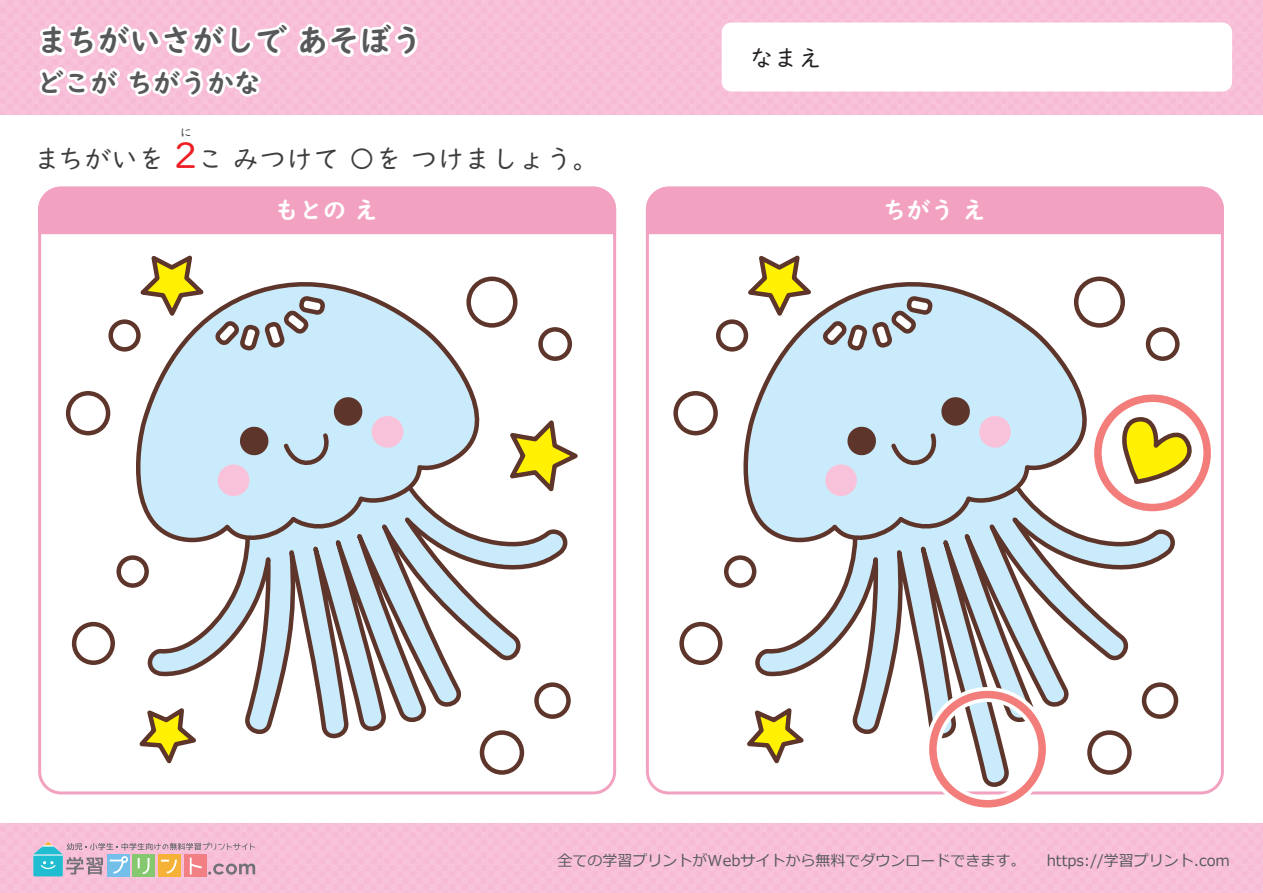
<style>
.page{position:relative;width:1263px;height:893px;background:#fff}
.page>*{position:absolute;margin:0;border:0;box-sizing:border-box;transform-origin:0 0}
.t1{font:31.5px "UD Digi Kyokasho NP B";color:#57585a}
.t2{font:27px "UD Digi Kyokasho NP R";color:#3e3e3f}
.t3{font:27px "UD Digi Kyokasho NP B";color:#57585a}
.t4{font:24px "UD Digi Kyokasho NP B";color:#fff}
.t5{font:24px "UD Digi Kyokasho NP R";color:#231f20}
.t6{font:15px "Meiryo";color:#56595b}
.t7{font:12px "UD Digi Kyokasho NP R";color:#3e3e3f}
.s1{font-size:36px;color:#ee1d23}
</style>
<div class="page">
<svg style="left:150px;top:529px;width:421px;height:218px"></svg>
<svg style="left:131px;top:276px;width:381px;height:270px"></svg>
<svg style="left:370px;top:414px;width:35px;height:36px"></svg>
<svg style="left:239px;top:426px;width:30px;height:30px"></svg>
<svg style="left:216px;top:463px;width:35px;height:35px"></svg>
<svg style="left:280px;top:395px;width:84px;height:72px;background:#b8ceda"></svg>
<div style="left:469px;top:279px;width:46px;height:46px;background:#fff;border-radius:50%"></div>
<div style="left:466px;top:277px;width:51px;height:51px;border:4px solid #5d352a;border-radius:50%"></div>
<svg style="left:540px;top:329px;width:30px;height:30px"></svg>
<div style="left:538px;top:327px;width:34px;height:34px;border:4px solid #5d352a;border-radius:50%"></div>
<svg style="left:74px;top:624px;width:39px;height:39px"></svg>
<div style="left:72px;top:622px;width:43px;height:43px;border:4px solid #5d352a;border-radius:50%"></div>
<svg style="left:119px;top:558px;width:28px;height:27px"></svg>
<div style="left:116px;top:555px;width:33px;height:33px;border:4px solid #5d352a;border-radius:50%"></div>
<div style="left:66px;top:391px;width:44px;height:44px;border:4px solid #5d352a;border-radius:50%"></div>
<svg style="left:482px;top:733px;width:40px;height:39px"></svg>
<div style="left:480px;top:730px;width:44px;height:45px;border:4px solid #5d352a;border-radius:50%"></div>
<svg style="left:111px;top:322px;width:27px;height:27px"></svg>
<div style="left:108px;top:319px;width:33px;height:33px;border:4px solid #5d352a;border-radius:50%"></div>
<svg style="left:536px;top:685px;width:32px;height:32px"></svg>
<div style="left:534px;top:682px;width:37px;height:37px;border:4px solid #5d352a;border-radius:50%"></div>
<svg style="left:504px;top:413px;width:74px;height:82px"></svg>
<svg style="left:139px;top:702px;width:61px;height:62px"></svg>
<svg style="left:133px;top:255px;width:195px;height:99px"></svg>
<svg style="left:757px;top:491px;width:422px;height:304px"></svg>
<svg style="left:740px;top:276px;width:379px;height:270px"></svg>
<svg style="left:846px;top:426px;width:31px;height:30px"></svg>
<svg style="left:823px;top:463px;width:36px;height:35px"></svg>
<svg style="left:888px;top:395px;width:125px;height:72px;background:#c2d4e1"></svg>
<div style="left:1076px;top:279px;width:47px;height:46px;background:#fff;border-radius:50%"></div>
<div style="left:1074px;top:277px;width:51px;height:51px;border:4px solid #5d352a;border-radius:50%"></div>
<svg style="left:1148px;top:329px;width:29px;height:30px"></svg>
<div style="left:1146px;top:327px;width:33px;height:34px;border:4px solid #5d352a;border-radius:50%"></div>
<svg style="left:682px;top:624px;width:38px;height:39px"></svg>
<div style="left:679px;top:622px;width:43px;height:43px;border:4px solid #5d352a;border-radius:50%"></div>
<svg style="left:726px;top:558px;width:28px;height:27px"></svg>
<div style="left:724px;top:555px;width:32px;height:33px;border:4px solid #5d352a;border-radius:50%"></div>
<svg style="left:676px;top:393px;width:40px;height:40px"></svg>
<div style="left:673px;top:391px;width:45px;height:44px;border:4px solid #5d352a;border-radius:50%"></div>
<svg style="left:1089px;top:733px;width:40px;height:39px"></svg>
<div style="left:1087px;top:730px;width:45px;height:45px;border:4px solid #5d352a;border-radius:50%"></div>
<svg style="left:718px;top:322px;width:28px;height:27px"></svg>
<div style="left:716px;top:319px;width:32px;height:33px;border:4px solid #5d352a;border-radius:50%"></div>
<svg style="left:1144px;top:685px;width:32px;height:32px"></svg>
<div style="left:1142px;top:682px;width:36px;height:37px;border:4px solid #5d352a;border-radius:50%"></div>
<svg style="left:1122px;top:416px;width:77px;height:71px"></svg>
<svg style="left:747px;top:702px;width:61px;height:69px"></svg>
<svg style="left:741px;top:255px;width:195px;height:99px"></svg>
<div style="left:645px;top:186px;width:579px;height:49px;background:#f2a2c0"></div>
<div style="left:646px;top:187px;width:578px;height:607px;border:3px solid #f2a2c0;border-radius:21px"></div>
<div style="left:925px;top:687px;width:125px;height:124px;border:15px solid #fff;border-radius:50%"></div>
<div style="left:929px;top:691px;width:117px;height:116px;border:8px solid #f37d7a;border-radius:50%"></div>
<div style="left:1090px;top:391px;width:125px;height:124px;border:15px solid #fff;border-radius:50%"></div>
<div style="left:1094px;top:394px;width:117px;height:117px;border:8px solid #f37d7a;border-radius:50%"></div>
<div style="left:0;top:823px;width:1263px;height:70px;background:#f7c2da"></div>
<div style="left:0;top:0;width:1263px;height:114px;background:#f7c2da"></div>
<div style="left:722px;top:23px;width:510px;height:69px;background:#fff;border-radius:10px"></div>
<svg style="left:34px;top:22px;width:584px;height:214px"></svg>
<div style="left:184px;top:854px;width:22px;height:23px;background:#f27f83"></div>
<div style="left:107px;top:854px;width:23px;height:23px;background:#73bfea"></div>
<div style="left:133px;top:854px;width:22px;height:23px;background:#85c86f"></div>
<div style="left:158px;top:854px;width:23px;height:23px;background:#f6b236"></div>
<svg style="left:33px;top:842px;width:222px;height:34px"></svg>
<h1 class="t1" style="left:37px;top:22px;width:387px">まちがいさがしで あそぼう</h1>
<h2 class="t3" style="left:37px;top:66px;width:226px">どこが ちがうかな</h2>
<p class="t7" style="left:180px;top:126px;width:13px">に</p>
<h3 class="t5" style="left:750px;top:44px;width:73px">なまえ</h3>
<h2 class="t2" style="left:34px;top:144px;width:567px">まちがいを <span class="s1">2</span>こ みつけて 〇を つけましょう。</h2>
<h3 class="t4" style="left:275px;top:196px;width:105px">もとの え</h3>
<h3 class="t4" style="left:882px;top:196px;width:105px">ちがう え</h3>
<p class="t6" style="left:558px;top:850px;width:469px">全ての学習プリントがWebサイトから無料でダウンロードできます。</p>
<p class="t6" style="left:1047px;top:850px;width:185px">https://学習プリント.com</p>
</div>
